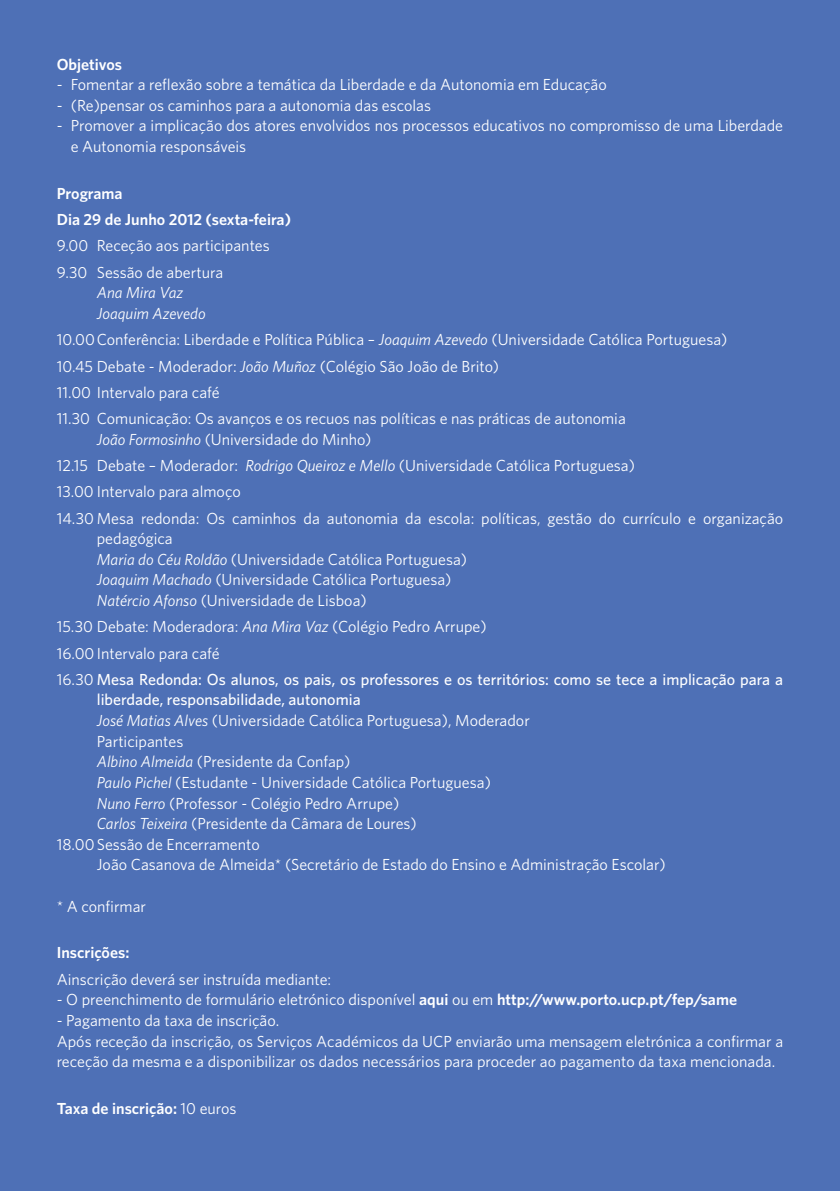
<style>
.page{position:relative;width:840px;height:1191px;background:#fff}
.page>*{position:absolute;margin:0;border:0;box-sizing:border-box;transform-origin:0 0}
.t1{font:16px/26.2px "Whitney";color:#fff}
.t2{font:500 16px/26.2px "Whitney";color:#fff}
.t3{font:600 16px/26.2px "Whitney";color:#fff}
.t4{font:italic 16px/20.6px "Whitney";color:#fff}
.s1{font-style:italic}
.s2{font-weight:400}
.s3{font-weight:400;font-style:italic}
.s4{font-weight:600}
</style>
<div class="page">
<div style="left:0;top:0;width:839px;height:1191px;background:#4e70b6"></div>
<p class="t3" style="left:57px;top:51px;width:67px">Objetivos</p>
<p class="t1" style="left:57px;top:71px;width:551px">- Fomentar a reflexão sobre a temática da Liberdade e da Autonomia em Educação</p>
<p class="t1" style="left:57px;top:92px;width:375px">- (Re)pensar os caminhos para a autonomia das escolas</p>
<p class="t1" style="left:71px;top:115px;width:713px;line-height:20.6px;text-indent:-14px">- Promover a implicação dos atores envolvidos nos processos educativos no compromisso de uma Liberdade e Autonomia responsáveis</p>
<p class="t3" style="left:57px;top:180px;width:236px">Programa<br>Dia 29 de Junho 2012 (sexta-feira)</p>
<p class="t1" style="left:57px;top:232px;width:214px">9.00 Receção aos participantes<br>9.30 Sessão de abertura</p>
<p class="t4" style="left:97px;top:282px;width:110px">Ana Mira Vaz<br>Joaquim Azevedo</p>
<p class="t1" style="left:57px;top:326px;width:672px">10.00Conferência: Liberdade e Política Pública – <span class="s1">Joaquim Azevedo</span> (Universidade Católica Portuguesa)<br>10.45 Debate - Moderador: <span class="s1">João Muñoz</span> (Colégio São João de Brito)<br>11.00 Intervalo para café<br>11.30 Comunicação: Os avanços e os recuos nas políticas e nas práticas de autonomia</p>
<p class="t1" style="left:57px;top:425px;width:727px;text-indent:40px"><span class="s1">João Formosinho</span> (Universidade do Minho)<br>12.15 Debate – Moderador: <span class="s1">Rodrigo Queiroz e Mello</span> (Universidade Católica Portuguesa)<br>13.00 Intervalo para almoço<br>14.30 Mesa redonda: Os caminhos da autonomia da escola: políticas, gestão do currículo e organização</p>
<p class="t1" style="left:97px;top:528px;width:371px;line-height:20.6px">pedagógica<br><span class="s1">Maria do Céu Roldão</span> (Universidade Católica Portuguesa)<br><span class="s1">Joaquim Machado</span> (Universidade Católica Portuguesa)<br><span class="s1">Natércio Afonso</span> (Universidade de Lisboa)</p>
<p class="t2" style="left:57px;top:613px;width:727px"><span class="s2">15.30 Debate: Moderadora:</span> <span class="s3">Ana Mira Vaz</span> <span class="s2">(Colégio Pedro Arrupe)<br>16.00Intervalo para café<br>16.30</span> Mesa Redonda: Os alunos, os pais, os professores e os territórios: como se tece a implicação para a</p>
<p class="t2" style="left:97px;top:686px;width:265px">liberdade, responsabilidade, autonomia</p>
<p class="t1" style="left:97px;top:707px;width:434px"><span class="s1">José Matias Alves</span> (Universidade Católica Portuguesa), Moderador</p>
<p class="t1" style="left:97px;top:727px;width:88px">Participantes</p>
<p class="t1" style="left:97px;top:748px;width:255px"><span class="s1">Albino Almeida</span> (Presidente da Confap)</p>
<p class="t1" style="left:97px;top:769px;width:395px"><span class="s1">Paulo Pichel</span> (Estudante - Universidade Católica Portuguesa)</p>
<p class="t1" style="left:97px;top:789px;width:304px"><span class="s1">Nuno Ferro</span> (Professor - Colégio Pedro Arrupe)</p>
<p class="t1" style="left:97px;top:810px;width:321px"><span class="s1">Carlos Teixeira</span> (Presidente da Câmara de Loures)</p>
<p class="t1" style="left:57px;top:830px;width:204px">18.00Sessão de Encerramento</p>
<p class="t1" style="left:97px;top:851px;width:570px">João Casanova de Almeida* (Secretário de Estado do Ensino e Administração Escolar)</p>
<p class="t1" style="left:57px;top:892px;width:91px">* A confirmar</p>
<p class="t3" style="left:57px;top:939px;width:74px">Inscrições:</p>
<p class="t1" style="left:57px;top:965px;width:276px">Ainscrição deverá ser instruída mediante:</p>
<p class="t1" style="left:57px;top:986px;width:681px">- O preenchimento de formulário eletrónico disponível <span class="s4">aqui</span> ou em <span class="s4">http://www.porto.ucp.pt/fep/same</span></p>
<p class="t1" style="left:57px;top:1009px;width:727px;line-height:20.6px">- Pagamento da taxa de inscrição.<br>Após receção da inscrição, os Serviços Académicos da UCP enviarão uma mensagem eletrónica a confirmar a receção da mesma e a disponibilizar os dados necessários para proceder ao pagamento da taxa mencionada.</p>
<p class="t3" style="left:57px;top:1095px;width:181px">Taxa de inscrição: <span class="s2">10 euros</span></p>
</div>
